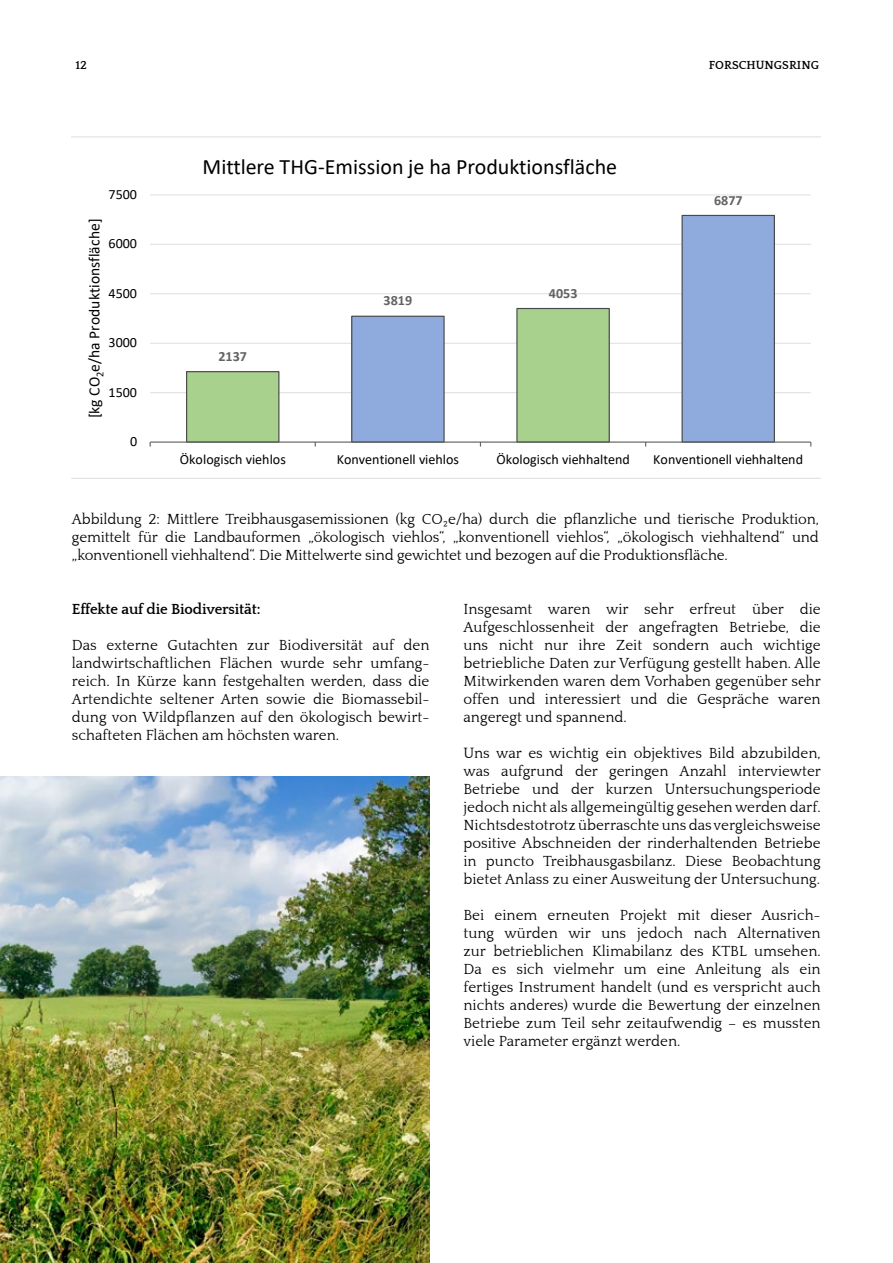
<style>
.page{position:relative;width:893px;height:1263px;background:#fff}
.page>*{position:absolute;margin:0;border:0;box-sizing:border-box;transform-origin:0 0}
.t1{font:22.05px "Calibri";color:#000}
.t2{font:15.6px "Calibri";color:#000}
.t3{font:15px/18px "Quattrocento";letter-spacing:-.01em;color:#000;text-align:justify}
.t4{font:700 15px "Quattrocento";letter-spacing:-.01em;color:#000}
.t5{font:14.1px "Calibri";color:#000}
.t6{font:700 14.1px "Calibri";color:#646363}
.t7{font:700 12px "Quattrocento";color:#000}
</style>
<div class="page">
<svg style="left:72px;top:136px;width:749px;height:343px"></svg>
<img style="left:0;top:776px;width:429px;height:487px">
<p class="t7" style="left:75px;top:59px;width:13px">12</p>
<p class="t7" style="left:709px;top:59px;width:112px">FORSCHUNGSRING</p>
<p class="t5" style="left:109px;top:184px;width:30px">7500</p>
<p class="t2" style="left:84px;top:418px;width:201px;rotate:-90deg">[kg CO<sub>2</sub>e/ha Produktionsfläche]</p>
<p class="t5" style="left:109px;top:234px;width:30px">6000</p>
<p class="t5" style="left:109px;top:283px;width:30px">4500</p>
<p class="t5" style="left:109px;top:333px;width:30px">3000</p>
<p class="t5" style="left:109px;top:382px;width:30px">1500</p>
<p class="t5" style="left:130px;top:432px;width:9px">0</p>
<h1 class="t1" style="left:203px;top:152px;width:416px">Mittlere THG-Emission je ha Produktionsfläche</h1>
<p class="t6" style="left:218px;top:346px;width:30px">2137</p>
<p class="t6" style="left:384px;top:291px;width:30px">3819</p>
<p class="t6" style="left:549px;top:283px;width:30px">4053</p>
<p class="t6" style="left:714px;top:190px;width:30px">6877</p>
<p class="t5" style="left:180px;top:450px;width:108px">Ökologisch viehlos</p>
<p class="t5" style="left:337px;top:450px;width:124px">Konventionell viehlos</p>
<p class="t5" style="left:496px;top:450px;width:135px">Ökologisch viehhaltend</p>
<p class="t5" style="left:653px;top:450px;width:151px">Konventionell viehhaltend</p>
<p class="t3" style="left:72px;top:510px;width:748px">Abbildung 2: Mittlere Treibhausgasemissionen (kg CO e/ha) durch die pflanzliche und tierische Produktion,</p>
<p class="t3" style="left:443px;top:518px;width:7px">²</p>
<p class="t3" style="left:72px;top:528px;width:748px">gemittelt für die Landbauformen „ökologisch viehlos“, „konventionell viehlos“, „ökologisch viehhaltend“ und „konventionell viehhaltend“. Die Mittelwerte sind gewichtet und bezogen auf die Produktionsfläche.</p>
<p class="t4" style="left:72px;top:601px;width:190px">Effekte auf die Biodiversität:</p>
<p class="t3" style="left:72px;top:636px;width:359px">Das externe Gutachten zur Biodiversität auf den landwirtschaftlichen Flächen wurde sehr umfang&shy;reich. In Kürze kann festgehalten werden, dass die Artendichte seltener Arten sowie die Biomassebil&shy;dung von Wildpflanzen auf den ökologisch bewirt&shy;schafteten Flächen am höchsten waren.</p>
<p class="t3" style="left:463px;top:600px;width:359px">Insgesamt waren wir sehr erfreut über die Aufgeschlossenheit der angefragten Betriebe, die uns nicht nur ihre Zeit sondern auch wichtige betriebliche Daten zur Verfügung gestellt haben. Alle Mitwirkenden waren dem Vorhaben gegenüber sehr offen und interessiert und die Gespräche waren angeregt und spannend.</p>
<p class="t3" style="left:463px;top:744px;width:359px">Uns war es wichtig ein objektives Bild abzubilden, was aufgrund der geringen Anzahl interviewter Betriebe und der kurzen Untersuchungsperiode jedoch nicht als allgemeingültig gesehen werden darf.<br>Nichtsdestotrotz überraschte uns das vergleichsweise positive Abschneiden der rinderhaltenden Betriebe in puncto Treibhausgasbilanz. Diese Beobachtung bietet Anlass zu einer Ausweitung der Untersuchung.</p>
<p class="t3" style="left:463px;top:906px;width:359px">Bei einem erneuten Projekt mit dieser Ausrich&shy;tung würden wir uns jedoch nach Alternativen zur betrieblichen Klimabilanz des KTBL umsehen.<br>Da es sich vielmehr um eine Anleitung als ein fertiges Instrument handelt (und es verspricht auch nichts anderes) wurde die Bewertung der einzelnen Betriebe zum Teil sehr zeitaufwendig – es mussten viele Parameter ergänzt werden.</p>
</div>
